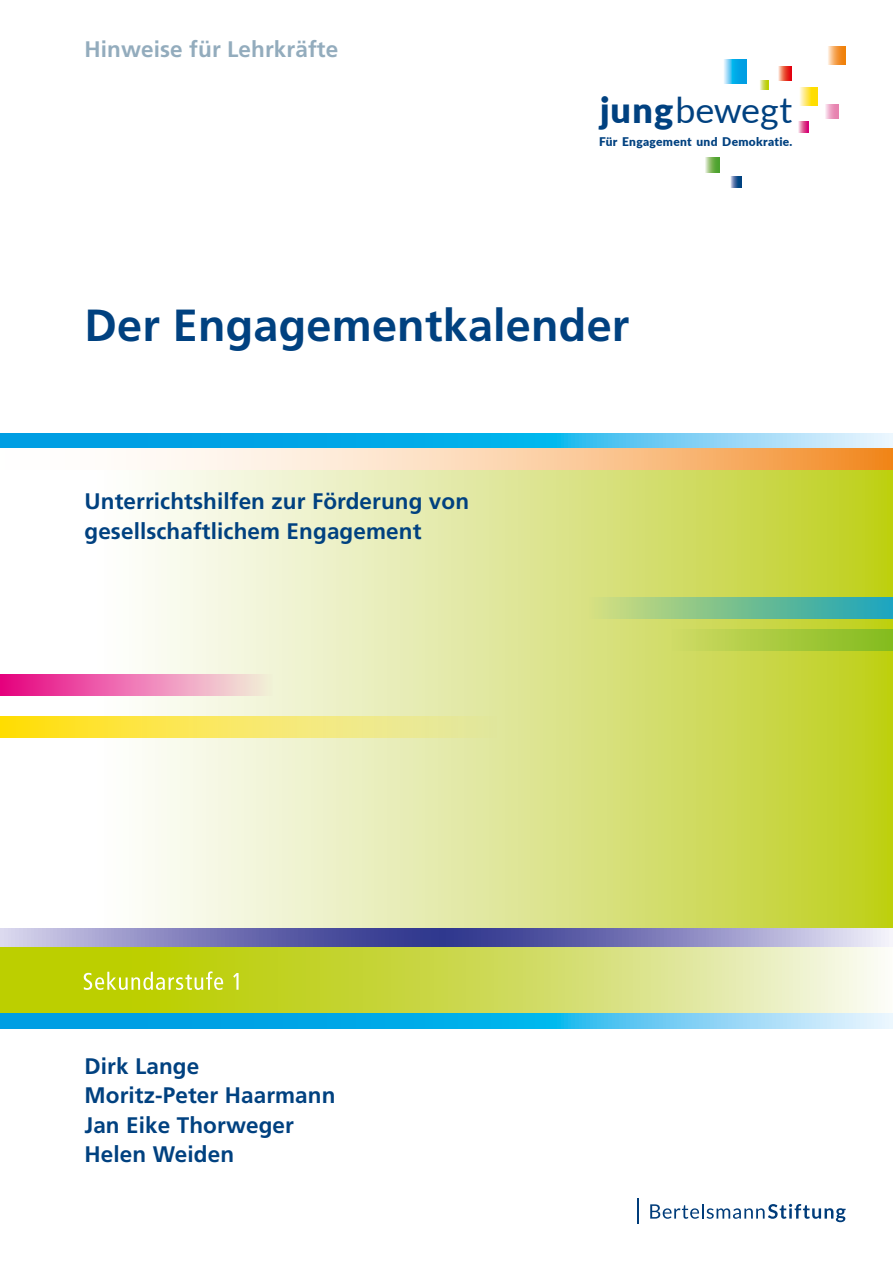
<style>
.page{position:relative;width:893px;height:1263px;background:#fff}
.page>*{position:absolute;margin:0;border:0;box-sizing:border-box;transform-origin:0 0}
.t1{font:700 45px "Frutiger";letter-spacing:.005em;color:#004180}
.t2{font:35.85px "Lato";color:#004180}
.t3{font:700 22.5px/29.4px "Frutiger";letter-spacing:.005em;color:#004180}
.t4{font:700 22.5px "Frutiger";letter-spacing:.005em;color:#93acbd}
.t5{font:900 12px "Lato";letter-spacing:.025em;color:#004180}
.s1{font-weight:900}
</style>
<div class="page">
<svg style="left:94px;top:470px;width:799px;height:458px;background:#dfe797"></svg>
<svg style="left:0;top:946px;width:893px;height:68px;background:#cdda61"></svg>
<svg style="left:84px;top:971px;width:155px;height:19px;background:#cddb44"></svg>
<svg style="left:0;top:434px;width:893px;height:15px;background:#42bae8"></svg>
<svg style="left:2px;top:1014px;width:891px;height:15px;background:#35b8ec"></svg>
<svg style="left:145px;top:449px;width:748px;height:21px;background:#facc9f"></svg>
<svg style="left:0;top:928px;width:889px;height:18px;background:#8080bb"></svg>
<svg style="left:0;top:992px;width:2px;height:37px"></svg>
<div style="left:589px;top:597px;width:304px;height:22px;background:linear-gradient(to right,#d3de75,#19a3b5)"></div>
<div style="left:672px;top:629px;width:221px;height:22px;background:linear-gradient(to right,#cfda63,#82bb1c)"></div>
<div style="left:0;top:674px;width:272px;height:21px;background:linear-gradient(to right,#e80285,#f4f3e0)"></div>
<svg style="left:0;top:674px;width:1px;height:21px"></svg>
<svg style="left:1px;top:716px;width:496px;height:22px;background:#f5e662"></svg>
<svg style="left:0;top:716px;width:1px;height:22px"></svg>
<svg style="left:650px;top:1204px;width:196px;height:18px"></svg>
<hr style="left:637px;top:1198px;width:2px;height:26px;background:#003c7a">
<svg style="left:730px;top:176px;width:11px;height:12px"></svg>
<svg style="left:800px;top:87px;width:17px;height:19px"></svg>
<svg style="left:798px;top:121px;width:11px;height:12px"></svg>
<svg style="left:778px;top:67px;width:13px;height:14px"></svg>
<svg style="left:705px;top:157px;width:14px;height:15px"></svg>
<svg style="left:828px;top:46px;width:17px;height:19px"></svg>
<svg style="left:760px;top:80px;width:8px;height:10px"></svg>
<svg style="left:825px;top:104px;width:13px;height:14px"></svg>
<svg style="left:724px;top:59px;width:22px;height:24px"></svg>
<p class="t4" style="left:84px;top:36px;width:255px">Hinweise für Lehrkräfte</p>
<h2 class="t2" style="left:600px;top:84px;width:194px"><span class="s1">jung</span>bewegt</h2>
<p class="t5" style="left:599px;top:133px;width:195px">Für Engagement und Demokratie.</p>
<h1 class="t1" style="left:84px;top:299px;width:546px">Der Engagementkalender</h1>
<p class="t3" style="left:84px;top:487px;width:386px">Unterrichtshilfen zur Förderung von gesellschaftlichem Engagement</p>
<p class="t3" style="left:84px;top:1051px;width:253px">Dirk Lange<br>Moritz-Peter Haarmann<br>Jan Eike Thorweger<br>Helen Weiden</p>
</div>
